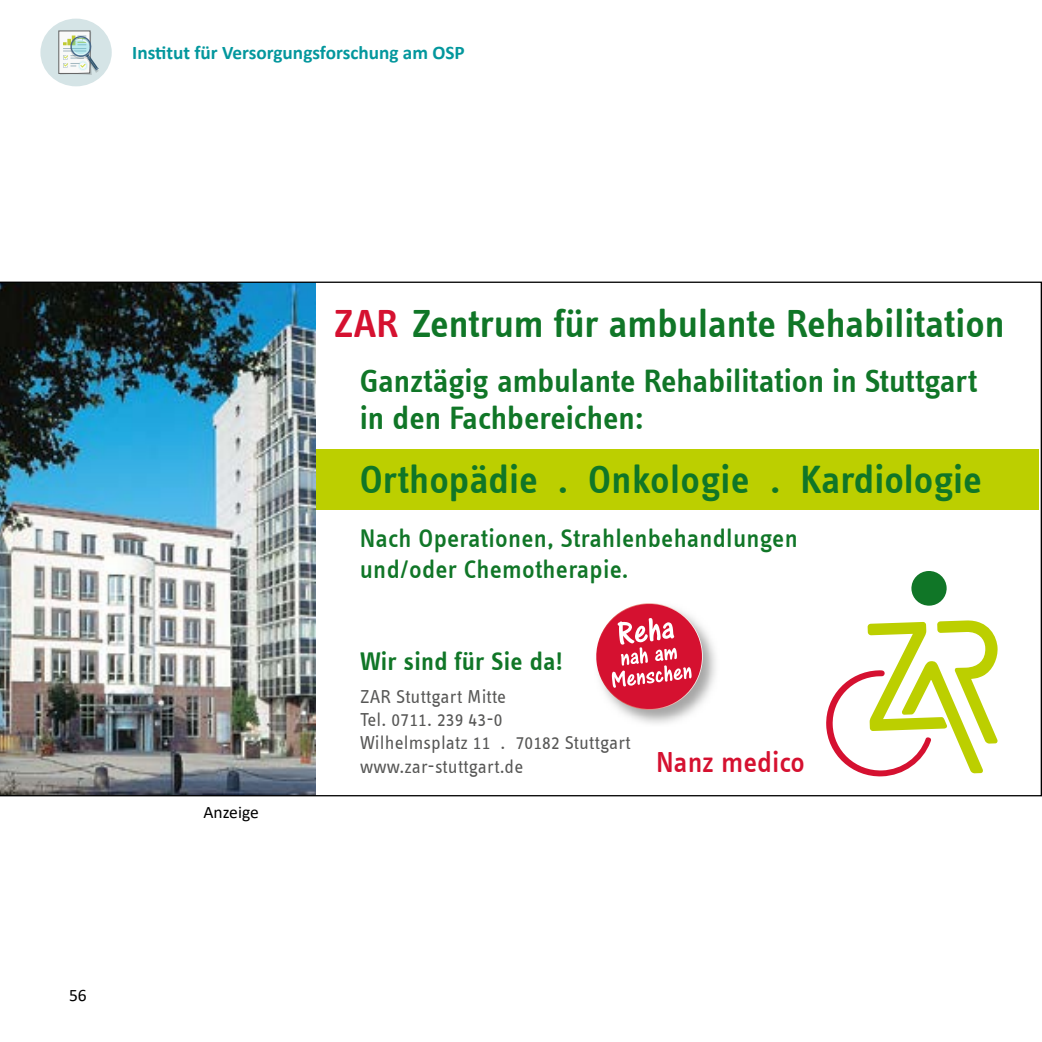
<style>
.page{position:relative;width:1042px;height:1042px;background:#fff}
.page>*{position:absolute;margin:0;border:0;box-sizing:border-box;transform-origin:0 0}
.t1{font:40.6px "Info Text Semibold Tf";color:#107627}
.t2{font:40.25px "Info Text Semibold Tf";color:#107627}
.t3{font:33.25px/36.8px "Info Text Semibold Tf";color:#107627}
.t4{font:29.75px "Info Text Medium Tf";color:#d51130}
.t5{font:26.25px/31.5px "Info Text Medium Tf";letter-spacing:.01em;color:#107627}
.t6{font:26.25px "Info Text Semibold Tf";letter-spacing:.01em;color:#107627}
.t7{font:19.25px/23.1px "Info Text Regular Tf";letter-spacing:.01em;color:#575756}
.t8{font:700 19.25px "Calibri";color:#03979d}
.t9{font:17.5px "Calibri";color:#000}
.s1{color:#d51130}
</style>
<div class="page">
<div style="left:40px;top:19px;width:72px;height:67px;background:#d5e4e6;border-radius:50%"></div>
<svg style="left:59px;top:31px;width:40px;height:44px"></svg>
<img style="left:0;top:282px;width:1042px;height:514px">
<p class="t8" style="left:132px;top:39px;width:334px">Institut für Versorgungsforschung am OSP</p>
<p class="t9" style="left:69px;top:983px;width:19px">56</p>
<p class="t9" style="left:203px;top:800px;width:57px">Anzeige</p>
<h2 class="t2" style="left:334px;top:300px;width:672px"><span class="s1">ZAR</span> Zentrum für ambulante Rehabilitation</h2>
<h3 class="t3" style="left:360px;top:363px;width:619px">Ganztägig ambulante Rehabilitation in Stuttgart in den Fachbereichen:</h3>
<h1 class="t1" style="left:360px;top:456px;width:623px">Orthopädie . Onkologie . Kardiologie</h1>
<h3 class="t5" style="left:360px;top:522px;width:439px">Nach Operationen, Strahlenbehandlungen und/oder Chemotherapie.</h3>
<h3 class="t6" style="left:360px;top:646px;width:204px">Wir sind für Sie da!</h3>
<p class="t7" style="left:360px;top:685px;width:272px">ZAR Stuttgart Mitte<br>Tel. 0711. 239 43-0<br>Wilhelmsplatz 11 . 70182 Stuttgart www.zar-stuttgart.de</p>
<h3 class="t4" style="left:656px;top:746px;width:150px">Nanz medico</h3>
</div>
